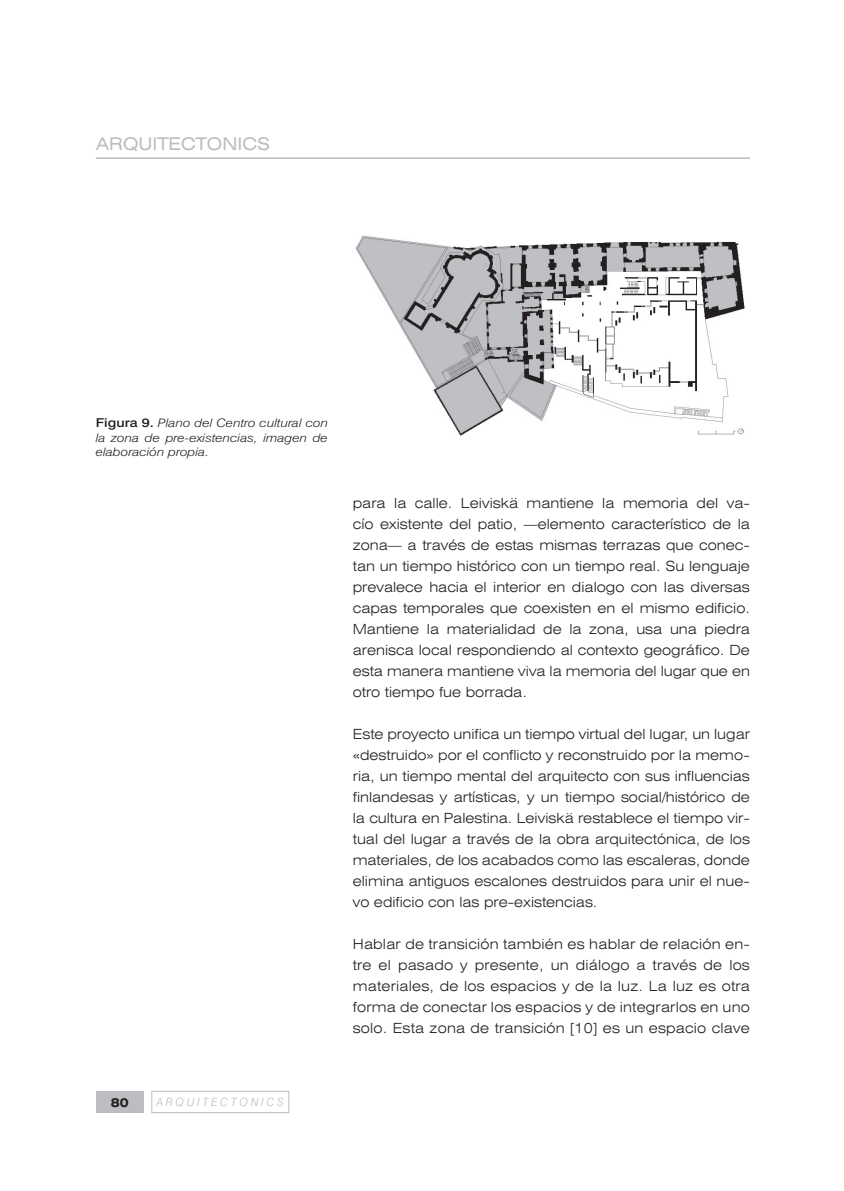
<style>
.page{position:relative;width:844px;height:1191px;background:#fff}
.page>*{position:absolute;margin:0;border:0;box-sizing:border-box;transform-origin:0 0}
.t1{font:expanded 17.5px "Swiss 721 BT";color:#bcbdc0}
.t2{font:300 expanded 14px/21px "Swiss 721 BT";color:#231f20;text-align:justify}
.t3{font:700 expanded 12.25px "Swiss 721 BT";color:#231f20}
.t4{font:italic 300 11.72px/14px "Swiss 721 BT";color:#231f20;text-align:justify;scale:1.17 1}
.t5{font:italic 300 11.38px "Swiss 721 BT";letter-spacing:.23em;color:#bcbdc0}
.s1{font-weight:500;font-style:normal;font-size:12.25px}
</style>
<div class="page">
<div style="left:96px;top:1091px;width:48px;height:21px;background:#bcbdc0"></div>
<div style="left:151px;top:1090px;width:138px;height:23px;border:1px solid #bcbdc0"></div>
<hr style="left:96px;top:158px;width:653px;height:1px;background:#939598">
<img style="left:355px;top:235px;width:390px;height:201px">
<p class="t1" style="left:96px;top:134px;width:176px">ARQUITECTONICS</p>
<p class="t4" style="left:96px;top:416px;width:200px"><span class="s1">Figura 9.</span> Plano del Centro cultural con la zona de pre-existencias, imagen de elaboración propia.</p>
<p class="t3" style="left:111px;top:1094px;width:19px">80</p>
<p class="t5" style="left:157px;top:1095px;width:129px">ARQUITECTONICS</p>
<p class="t2" style="left:353px;top:492px;width:398px">para la calle. Leiviskä mantiene la memoria del va&shy;cío existente del patio, —elemento característico de la zona— a través de estas mismas terrazas que conec&shy;tan un tiempo histórico con un tiempo real. Su lenguaje prevalece hacia el interior en dialogo con las diversas capas temporales que coexisten en el mismo edificio.<br>Mantiene la materialidad de la zona, usa una piedra arenisca local respondiendo al contexto geográfico. De esta manera mantiene viva la memoria del lugar que en otro tiempo fue borrada.</p>
<p class="t2" style="left:353px;top:723px;width:398px">Este proyecto unifica un tiempo virtual del lugar, un lugar «destruido» por el conflicto y reconstruido por la memo&shy;ria, un tiempo mental del arquitecto con sus influencias finlandesas y artísticas, y un tiempo social/histórico de la cultura en Palestina. Leiviskä restablece el tiempo vir&shy;tual del lugar a través de la obra arquitectónica, de los materiales, de los acabados como las escaleras, donde elimina antiguos escalones destruidos para unir el nue&shy;vo edificio con las pre-existencias.</p>
<p class="t2" style="left:353px;top:933px;width:398px">Hablar de transición también es hablar de relación en&shy;tre el pasado y presente, un diálogo a través de los materiales, de los espacios y de la luz. La luz es otra forma de conectar los espacios y de integrarlos en uno solo. Esta zona de transición [10] es un espacio clave</p>
</div>
